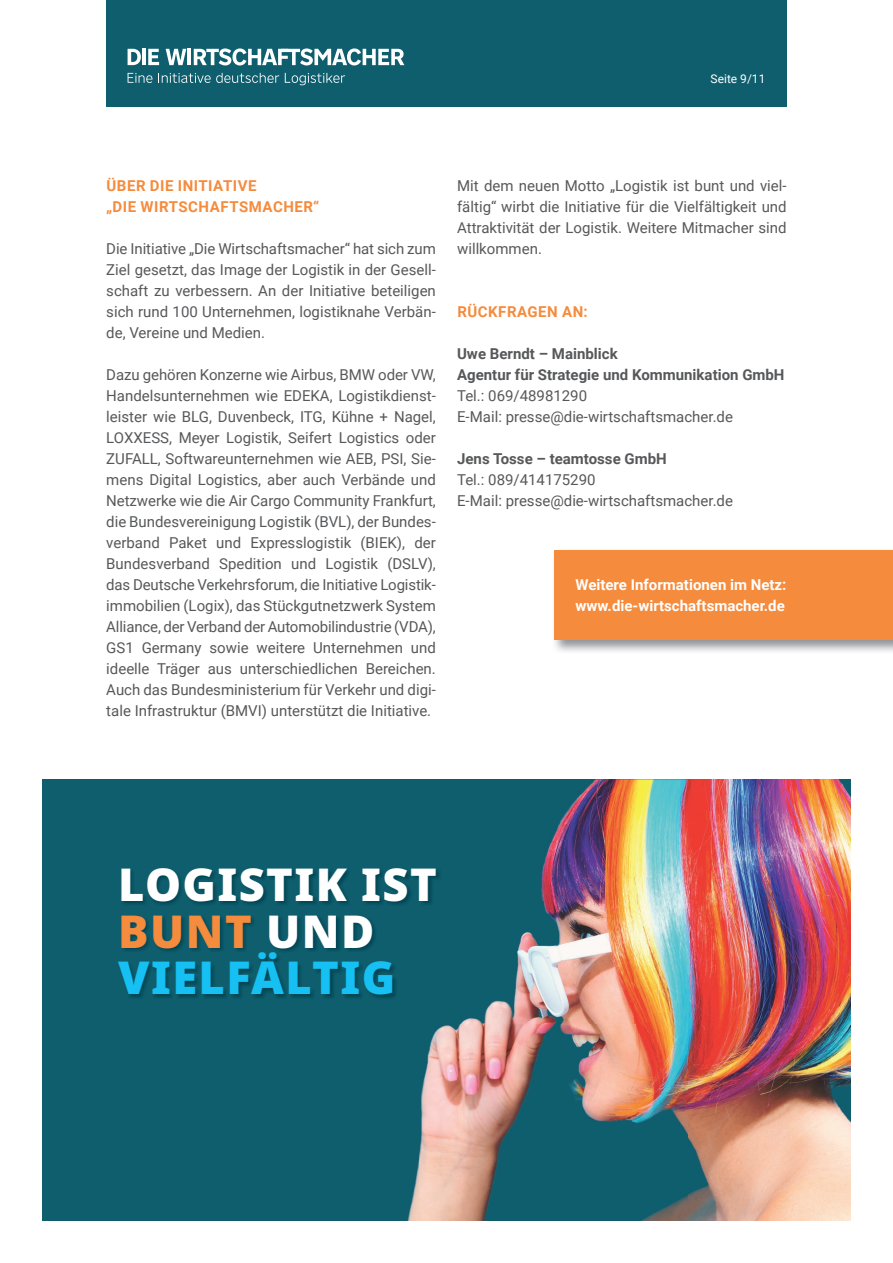
<style>
.page{position:relative;width:893px;height:1263px;background:#fff}
.page>*{position:absolute;margin:0;border:0;box-sizing:border-box;transform-origin:0 0}
.t1{font:900 45.3px/46.5px "Noto Sans";letter-spacing:.03em;color:#fff}
.t2{font:15px/21px "Roboto";color:#57585a;text-align:justify}
.t3{font:700 15px/21px "Roboto";color:#57585a}
.t4{font:700 15px/21px "Roboto";color:#fff}
.t5{font:700 15px/21px "Roboto";letter-spacing:.035em;color:#f58b3c}
.t6{font:12px "Roboto";color:#fff}
.s1{color:#f58b3c}
.s2{color:#17c0f2}
</style>
<div class="page">
<img style="left:554px;top:639px;width:339px;height:13px">
<div style="left:554px;top:550px;width:339px;height:89px;background:#f58b3c"></div>
<img style="left:43px;top:779px;width:646px;height:98px">
<img style="left:689px;top:779px;width:161px;height:441px">
<div style="left:43px;top:877px;width:107px;height:343px;background:#0f5e6e"></div>
<img style="left:420px;top:877px;width:269px;height:343px">
<div style="left:150px;top:1000px;width:270px;height:220px;background:#0f5e6e"></div>
<img style="left:118px;top:868px;width:324px;height:132px">
<div style="left:106px;top:0;width:681px;height:106px;background:#0f5e6e"></div>
<svg style="left:166px;top:49px;width:20px;height:16px"></svg>
<hr style="left:188px;top:49px;width:3px;height:16px;background:#fff">
<svg style="left:194px;top:48px;width:210px;height:17px"></svg>
<svg style="left:128px;top:49px;width:13px;height:16px"></svg>
<hr style="left:142px;top:49px;width:4px;height:16px;background:#fff">
<svg style="left:148px;top:49px;width:11px;height:16px"></svg>
<svg style="left:128px;top:73px;width:24px;height:10px"></svg>
<svg style="left:161px;top:73px;width:118px;height:10px"></svg>
<svg style="left:285px;top:73px;width:60px;height:12px"></svg>
<p class="t6" style="left:711px;top:70px;width:56px">Seite 9/11</p>
<p class="t5" style="left:106px;top:175px;width:215px">ÜBER DIE INITIATIVE<br>„DIE WIRTSCHAFTSMACHER“</p>
<p class="t2" style="left:106px;top:238px;width:331px">Die Initiative „Die Wirtschaftsmacher“ hat sich zum Ziel gesetzt, das Image der Logistik in der Gesell&shy;schaft zu verbessern. An der Initiative beteiligen sich rund 100 Unternehmen, logistiknahe Verbän&shy;de, Vereine und Medien.</p>
<p class="t2" style="left:106px;top:364px;width:331px">Dazu gehören Konzerne wie Airbus, BMW oder VW, Handelsunternehmen wie EDEKA, Logistikdienst&shy;leister wie BLG, Duvenbeck, ITG, Kühne + Nagel, LOXXESS, Meyer Logistik, Seifert Logistics oder ZUFALL, Softwareunternehmen wie AEB, PSI, Sie&shy;mens Digital Logistics, aber auch Verbände und Netzwerke wie die Air Cargo Community Frankfurt, die Bundesvereinigung Logistik (BVL), der Bundes&shy;verband Paket und Expresslogistik (BIEK), der Bundesverband Spedition und Logistik (DSLV), das Deutsche Verkehrsforum, die Initiative Logistik&shy;immobilien (Logix), das Stückgutnetzwerk System Alliance, der Verband der Automobilindustrie (VDA), GS1 Germany sowie weitere Unternehmen und ideelle Träger aus unterschiedlichen Bereichen.<br>Auch das Bundesministerium für Verkehr und digi&shy;tale Infrastruktur (BMVI) unterstützt die Initiative.</p>
<p class="t2" style="left:457px;top:175px;width:331px">Mit dem neuen Motto „Logistik ist bunt und viel&shy;fältig“ wirbt die Initiative für die Vielfältigkeit und Attraktivität der Logistik. Weitere Mitmacher sind willkommen.</p>
<p class="t5" style="left:457px;top:301px;width:132px">RÜCKFRAGEN AN:</p>
<p class="t3" style="left:457px;top:343px;width:329px">Uwe Berndt – Mainblick<br>Agentur für Strategie und Kommunikation GmbH</p>
<p class="t2" style="left:457px;top:385px;width:277px">Tel.: 069/48981290<br>E-Mail: presse@die-wirtschaftsmacher.de</p>
<p class="t3" style="left:457px;top:448px;width:211px">Jens Tosse – teamtosse GmbH</p>
<p class="t2" style="left:457px;top:469px;width:277px">Tel.: 089/414175290<br>E-Mail: presse@die-wirtschaftsmacher.de</p>
<p class="t4" style="left:575px;top:574px;width:212px">Weitere Informationen im Netz: www.die-wirtschaftsmacher.de</p>
<h1 class="t1" style="left:118px;top:861px;width:320px">LOGISTIK IST<br><span class="s1">BUNT</span> UND<br><span class="s2">VIELFÄLTIG</span></h1>
</div>
